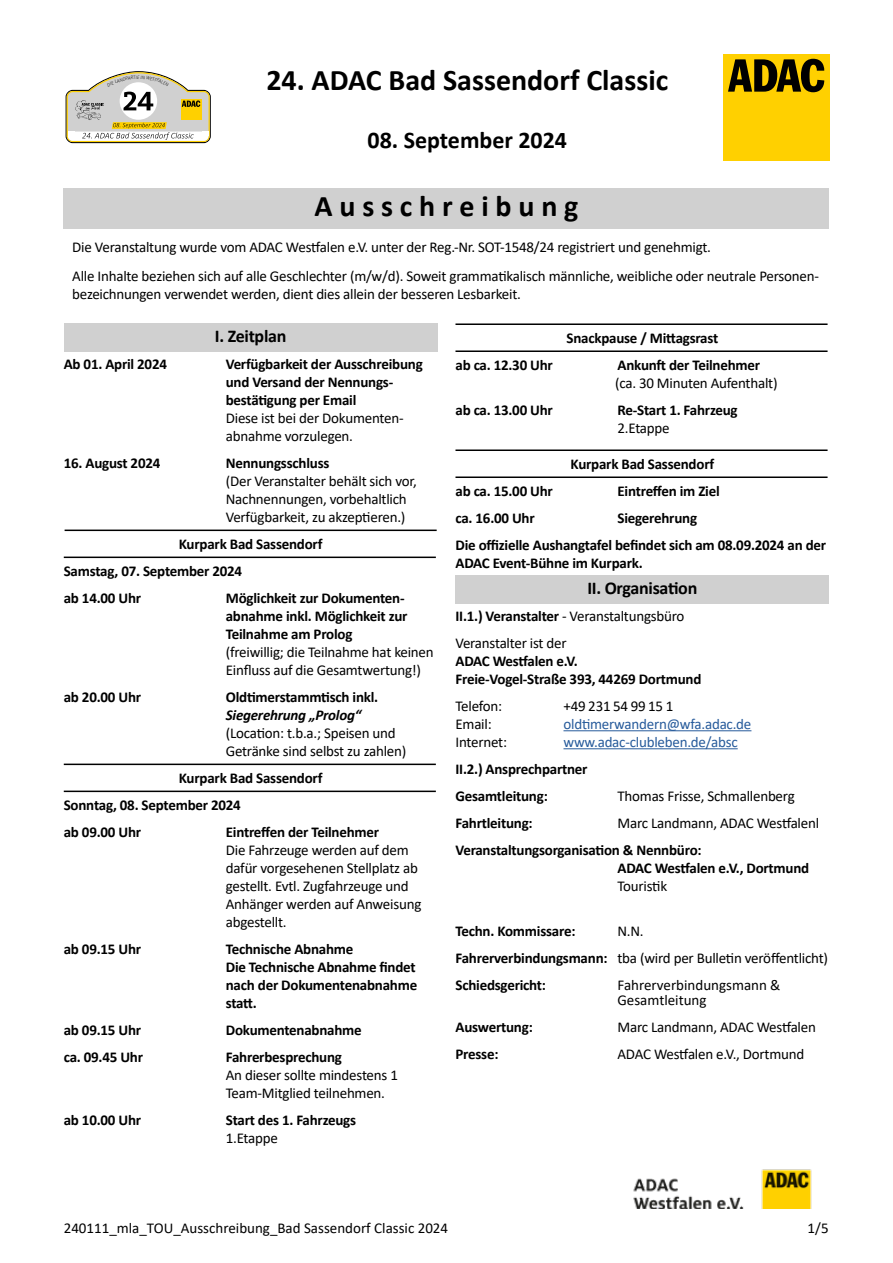
<style>
.page{position:relative;width:893px;height:1263px;background:#fff}
.page>*{position:absolute;margin:0;border:0;box-sizing:border-box;transform-origin:0 0}
.t1{font:700 30px "Calibri";color:#000}
.t2{font:700 24px "Calibri";color:#000}
.t3{font:700 18px "Calibri";letter-spacing:-.015em;color:#000}
.t4{font:15px/18px "Calibri";letter-spacing:-.015em;color:#000}
.t5{font:700 15px/18px "Calibri";letter-spacing:-.015em;color:#000}
.t6{font:15px "Calibri";letter-spacing:-.015em;color:#275b9b}
.t7{font:italic 700 15px "Calibri";letter-spacing:-.015em;color:#000}
.s1{font-weight:700}
</style>
<div class="page">
<div style="left:723px;top:54px;width:106px;height:106px;background:#ffd000"></div>
<svg style="left:728px;top:59px;width:96px;height:33px"></svg>
<div style="left:64px;top:188px;width:765px;height:41px;background:#d0d0d0"></div>
<div style="left:64px;top:323px;width:373px;height:29px;background:#d0d0d0"></div>
<hr style="left:65px;top:530px;width:372px;height:1px;background:#000">
<hr style="left:64px;top:557px;width:372px;height:1px;background:#000">
<hr style="left:64px;top:764px;width:372px;height:1px;background:#000">
<hr style="left:64px;top:791px;width:372px;height:1px;background:#000">
<div style="left:455px;top:575px;width:374px;height:29px;background:#d0d0d0"></div>
<hr style="left:563px;top:730px;width:188px;height:1px;background:#275b9b">
<hr style="left:563px;top:748px;width:175px;height:1px;background:#275b9b">
<hr style="left:455px;top:323px;width:373px;height:2px;background:#000">
<hr style="left:455px;top:350px;width:373px;height:2px;background:#000">
<hr style="left:455px;top:449px;width:373px;height:2px;background:#000">
<hr style="left:455px;top:476px;width:373px;height:2px;background:#000">
<img style="left:633px;top:1169px;width:179px;height:40px">
<svg style="left:66px;top:71px;width:145px;height:72px"></svg>
<h1 class="t1" style="left:266px;top:59px;width:403px">24. ADAC Bad Sassendorf Classic</h1>
<h2 class="t2" style="left:368px;top:123px;width:201px">08. September 2024</h2>
<h1 class="t1" style="left:315px;top:185px;width:265px">A u s s c h r e i b u n g</h1>
<p class="t4" style="left:72px;top:232px;width:748px;line-height:28.8px">Die Veranstaltung wurde vom ADAC Westfalen e.V. unter der Reg.-Nr. SOT-1548/24 registriert und genehmigt.<br>Alle Inhalte beziehen sich auf alle Geschlechter (m/w/d). Soweit grammatikalisch männliche, weibliche oder neutrale Personen-</p>
<p class="t4" style="left:72px;top:284px;width:450px">bezeichnungen verwendet werden, dient dies allein der besseren Lesbarkeit.</p>
<p class="t3" style="left:215px;top:323px;width:73px">I. Zeitplan</p>
<p class="t5" style="left:64px;top:355px;width:105px">Ab 01. April 2024</p>
<p class="t5" style="left:226px;top:355px;width:198px">Verfügbarkeit der Ausschreibung und Versand der Nennungs&shy;bestätigung per Email</p>
<p class="t4" style="left:226px;top:409px;width:179px">Diese ist bei der Dokumenten&shy;abnahme vorzulegen.</p>
<p class="t5" style="left:64px;top:454px;width:98px">16. August 2024</p>
<p class="t5" style="left:226px;top:454px;width:105px">Nennungsschluss</p>
<p class="t4" style="left:226px;top:472px;width:193px">(Der Veranstalter behält sich vor,<br>Nachnennungen, vorbehaltlich<br>Verfügbarkeit, zu akzeptieren.)</p>
<p class="t5" style="left:64px;top:530px;width:260px;line-height:27px;text-indent:115px">Kurpark Bad Sassendorf<br>Samstag, 07. September 2024<br>ab 14.00 Uhr</p>
<p class="t5" style="left:566px;top:329px;width:153px">Snackpause / Mittagsrast</p>
<p class="t5" style="left:455px;top:356px;width:99px">ab ca. 12.30 Uhr</p>
<p class="t5" style="left:617px;top:356px;width:144px">Ankunft der Teilnehmer</p>
<p class="t4" style="left:615px;top:374px;width:164px">(ca. 30 Minuten Aufenthalt)</p>
<p class="t5" style="left:455px;top:401px;width:99px">ab ca. 13.00 Uhr</p>
<p class="t5" style="left:617px;top:401px;width:122px">Re-Start 1. Fahrzeug</p>
<p class="t4" style="left:617px;top:419px;width:54px">2.Etappe</p>
<p class="t5" style="left:571px;top:455px;width:145px">Kurpark Bad Sassendorf</p>
<p class="t5" style="left:455px;top:482px;width:99px">ab ca. 15.00 Uhr</p>
<p class="t5" style="left:617px;top:482px;width:104px">Eintreffen im Ziel</p>
<p class="t5" style="left:455px;top:509px;width:81px">ca. 16.00 Uhr</p>
<p class="t5" style="left:455px;top:504px;width:372px;line-height:27px;text-indent:162px">Siegerehrung<br>Die offizielle Aushangtafel befindet sich am 08.09.2024 an der</p>
<p class="t5" style="left:455px;top:554px;width:189px">ADAC Event-Bühne im Kurpark.</p>
<p class="t3" style="left:587px;top:575px;width:112px">II. Organisation</p>
<p class="t4" style="left:455px;top:602px;width:230px;line-height:27px"><span class="s1">II.1.) Veranstalter</span> - Veranstaltungsbüro<br>Veranstalter ist der</p>
<p class="t5" style="left:455px;top:652px;width:247px">ADAC Westfalen e.V.<br>Freie-Vogel-Straße 393, 44269 Dortmund</p>
<p class="t4" style="left:455px;top:697px;width:48px">Telefon:</p>
<p class="t4" style="left:563px;top:697px;width:111px">+49 231 54 99 15 1</p>
<p class="t4" style="left:455px;top:715px;width:38px">Email:</p>
<p class="t6" style="left:563px;top:714px;width:189px">oldtimerwandern@wfa.adac.de</p>
<p class="t4" style="left:455px;top:733px;width:53px">Internet:</p>
<p class="t6" style="left:563px;top:732px;width:176px">www.adac-clubleben.de/absc</p>
<p class="t5" style="left:455px;top:755px;width:134px;line-height:27px">II.2.) Ansprechpartner<br>Gesamtleitung:</p>
<p class="t5" style="left:226px;top:589px;width:183px">Möglichkeit zur Dokumenten&shy;abnahme inkl. Möglichkeit zur<br>Teilnahme am Prolog</p>
<p class="t4" style="left:226px;top:643px;width:209px">(freiwillig; die Teilnahme hat keinen<br>Einfluss auf die Gesamtwertung!)</p>
<p class="t5" style="left:64px;top:688px;width:79px">ab 20.00 Uhr</p>
<p class="t5" style="left:226px;top:688px;width:154px">Oldtimerstammtisch inkl.</p>
<p class="t7" style="left:226px;top:704px;width:137px">Siegerehrung „Prolog“</p>
<p class="t4" style="left:226px;top:724px;width:182px">(Location: t.b.a.; Speisen und<br>Getränke sind selbst zu zahlen)</p>
<p class="t5" style="left:64px;top:764px;width:260px;line-height:27px;text-indent:115px">Kurpark Bad Sassendorf<br>Sonntag, 08. September 2024<br>ab 09.00 Uhr</p>
<p class="t4" style="left:617px;top:787px;width:179px">Thomas Frisse, Schmallenberg</p>
<p class="t5" style="left:455px;top:814px;width:79px">Fahrtleitung:</p>
<p class="t4" style="left:617px;top:814px;width:203px">Marc Landmann, ADAC Westfalenl</p>
<p class="t5" style="left:617px;top:841px;width:193px;text-indent:-162px">Veranstaltungsorganisation &amp; Nennbüro:<br>ADAC Westfalen e.V., Dortmund</p>
<p class="t4" style="left:617px;top:877px;width:51px">Touristik</p>
<p class="t5" style="left:455px;top:922px;width:121px">Techn. Kommissare:</p>
<p class="t5" style="left:226px;top:823px;width:155px">Eintreffen der Teilnehmer</p>
<p class="t4" style="left:226px;top:841px;width:197px">Die Fahrzeuge werden auf dem dafür vorgesehenen Stellplatz ab gestellt. Evtl. Zugfahrzeuge und<br>Anhänger werden auf Anweisung abgestellt.</p>
<p class="t4" style="left:455px;top:917px;width:374px;line-height:27px;text-indent:162px">N.N.<br><span class="s1">Fahrerverbindungsmann:</span> tba (wird per Bulletin veröffentlicht)<br><span class="s1">Schiedsgericht:</span></p>
<p class="t5" style="left:64px;top:940px;width:79px">ab 09.15 Uhr</p>
<p class="t5" style="left:226px;top:940px;width:193px">Technische Abnahme<br>Die Technische Abnahme findet nach der Dokumentenabnahme statt.</p>
<p class="t5" style="left:64px;top:1021px;width:79px">ab 09.15 Uhr</p>
<p class="t5" style="left:226px;top:1021px;width:137px">Dokumentenabnahme</p>
<p class="t5" style="left:64px;top:1048px;width:81px">ca. 09.45 Uhr</p>
<p class="t5" style="left:226px;top:1048px;width:118px">Fahrerbesprechung</p>
<p class="t4" style="left:226px;top:1066px;width:174px">An dieser sollte mindestens 1<br>Team-Mitglied teilnehmen.</p>
<p class="t5" style="left:64px;top:1111px;width:79px">ab 10.00 Uhr</p>
<p class="t5" style="left:226px;top:1111px;width:132px">Start des 1. Fahrzeugs</p>
<p class="t4" style="left:226px;top:1129px;width:54px">1.Etappe</p>
<p class="t4" style="left:617px;top:977px;width:165px;line-height:15px">Fahrerverbindungsmann &amp;<br>Gesamtleitung</p>
<p class="t5" style="left:455px;top:1018px;width:79px">Auswertung:</p>
<p class="t4" style="left:617px;top:1018px;width:200px">Marc Landmann, ADAC Westfalen</p>
<p class="t5" style="left:455px;top:1045px;width:44px">Presse:</p>
<p class="t4" style="left:617px;top:1045px;width:188px">ADAC Westfalen e.V., Dortmund</p>
<p class="t4" style="left:64px;top:1218px;width:386px">240111_mla_TOU_Ausschreibung_Bad Sassendorf Classic 2024</p>
<p class="t4" style="left:808px;top:1218px;width:22px">1/5</p>
</div>
